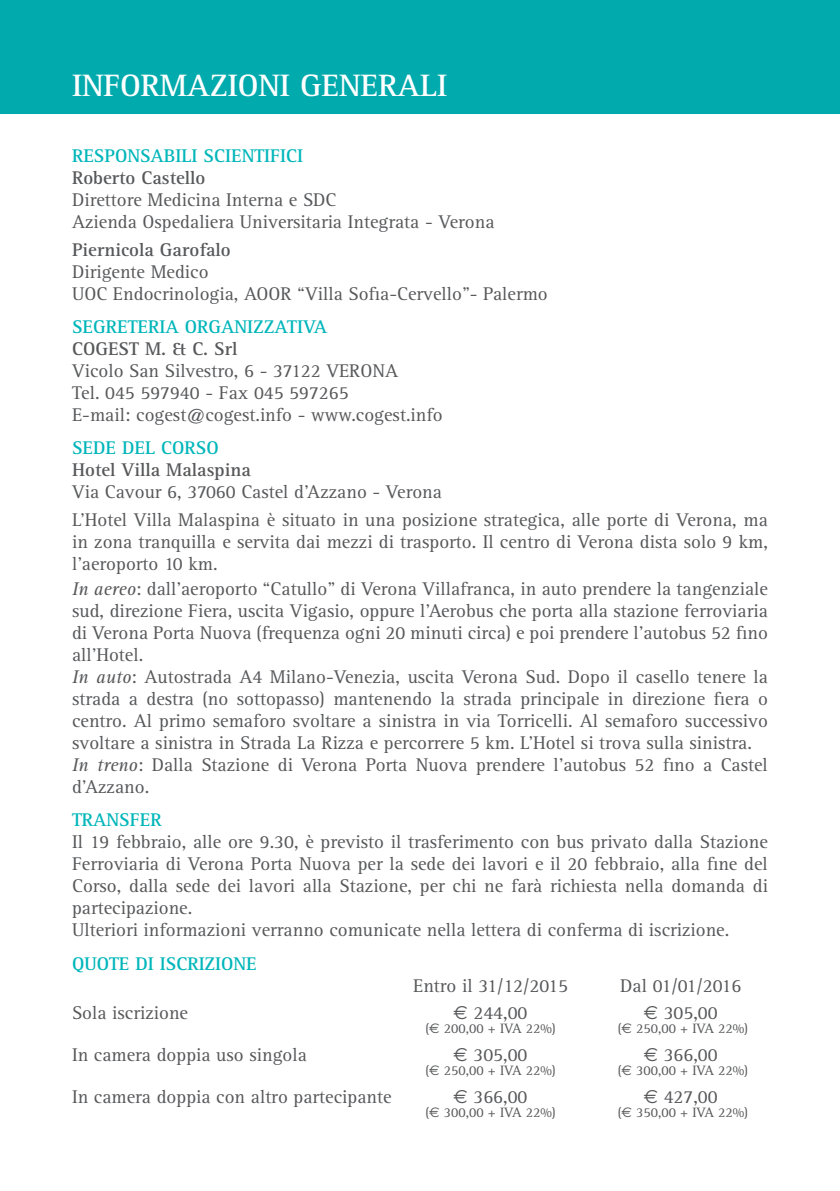
<style>
.page{position:relative;width:840px;height:1191px;background:#fff}
.page>*{position:absolute;margin:0;border:0;box-sizing:border-box;transform-origin:0 0}
.t1{font:700 32px "Rotis Serif";color:#fff}
.t2{font:19px/22px "Rotis Serif";color:#57585a}
.t3{font:700 19px "Rotis Serif";color:#00b6ba}
.t4{font:700 19px "Rotis Serif";color:#57585a}
.t5{font:14px "Rotis Serif";color:#57585a}
.s1{font-style:italic}
.s2{font-family:"Euro Sans"}
</style>
<div class="page">
<div style="left:0;top:0;width:839px;height:113px;background:#00aaad"></div>
<h1 class="t1" style="left:72px;top:67px;width:376px">INFORMAZIONI GENERALI</h1>
<p class="t3" style="left:72px;top:144px;width:232px">RESPONSABILI SCIENTIFICI</p>
<p class="t4" style="left:72px;top:166px;width:135px">Roberto Castello</p>
<p class="t2" style="left:72px;top:189px;width:423px">Direttore Medicina Interna e SDC<br>Azienda Ospedaliera Universitaria Integrata - Verona</p>
<p class="t4" style="left:72px;top:238px;width:160px">Piernicola Garofalo</p>
<p class="t2" style="left:72px;top:261px;width:477px">Dirigente Medico<br>UOC Endocrinologia, AOOR “Villa Sofia-Cervello”- Palermo</p>
<p class="t3" style="left:72px;top:315px;width:257px">SEGRETERIA ORGANIZZATIVA</p>
<p class="t4" style="left:72px;top:337px;width:167px">COGEST M. &amp; C. Srl</p>
<p class="t2" style="left:72px;top:360px;width:372px">Vicolo San Silvestro, 6 - 37122 VERONA<br>Tel. 045 597940 - Fax 045 597265<br>E-mail: cogest@cogest.info - www.cogest.info</p>
<p class="t3" style="left:72px;top:437px;width:148px">SEDE DEL CORSO</p>
<p class="t4" style="left:72px;top:459px;width:180px">Hotel Villa Malaspina</p>
<p class="t2" style="left:72px;top:479px;width:697px;line-height:27.6px">Via Cavour 6, 37060 Castel d’Azzano - Verona<br>L’Hotel Villa Malaspina è situato in una posizione strategica, alle porte di Verona, ma</p>
<p class="t2" style="left:72px;top:531px;width:697px">in zona tranquilla e servita dai mezzi di trasporto. Il centro di Verona dista solo 9 km, l’aeroporto 10 km.</p>
<p class="t2" style="left:72px;top:578px;width:697px"><span class="s1">In aereo</span>: dall’aeroporto “Catullo” di Verona Villafranca, in auto prendere la tangenziale sud, direzione Fiera, uscita Vigasio, oppure l’Aerobus che porta alla stazione ferroviaria di Verona Porta Nuova (frequenza ogni 20 minuti circa) e poi prendere l’autobus 52 fino all’Hotel.<br><span class="s1">In auto</span>: Autostrada A4 Milano-Venezia, uscita Verona Sud. Dopo il casello tenere la strada a destra (no sottopasso) mantenendo la strada principale in direzione fiera o centro. Al primo semaforo svoltare a sinistra in via Torricelli. Al semaforo successivo svoltare a sinistra in Strada La Rizza e percorrere 5 km. L’Hotel si trova sulla sinistra.<br><span class="s1">In treno</span>: Dalla Stazione di Verona Porta Nuova prendere l’autobus 52 fino a Castel d’Azzano.</p>
<p class="t3" style="left:72px;top:809px;width:91px">TRANSFER</p>
<p class="t2" style="left:72px;top:831px;width:697px">Il 19 febbraio, alle ore 9.30, è previsto il trasferimento con bus privato dalla Stazione Ferroviaria di Verona Porta Nuova per la sede dei lavori e il 20 febbraio, alla fine del Corso, dalla sede dei lavori alla Stazione, per chi ne farà richiesta nella domanda di partecipazione.<br>Ulteriori informazioni verranno comunicate nella lettera di conferma di iscrizione.</p>
<p class="t3" style="left:72px;top:952px;width:186px">QUOTE DI ISCRIZIONE</p>
<p class="t2" style="left:413px;top:975px;width:156px">Entro il 31/12/2015</p>
<p class="t2" style="left:620px;top:975px;width:122px">Dal 01/01/2016</p>
<p class="t2" style="left:72px;top:1002px;width:117px">Sola iscrizione</p>
<p class="t2" style="left:453px;top:1002px;width:75px"><span class="s2">E</span> 244,00</p>
<p class="t2" style="left:643px;top:1002px;width:75px"><span class="s2">E</span> 305,00</p>
<p class="t5" style="left:425px;top:1020px;width:132px">(<span class="s2">E</span> 200,00 + IVA 22%)</p>
<p class="t5" style="left:617px;top:1020px;width:132px">(<span class="s2">E</span> 250,00 + IVA 22%)</p>
<p class="t2" style="left:72px;top:1044px;width:236px">In camera doppia uso singola</p>
<p class="t2" style="left:453px;top:1044px;width:75px"><span class="s2">E</span> 305,00</p>
<p class="t2" style="left:643px;top:1044px;width:75px"><span class="s2">E</span> 366,00</p>
<p class="t5" style="left:425px;top:1062px;width:132px">(<span class="s2">E</span> 250,00 + IVA 22%)</p>
<p class="t5" style="left:617px;top:1062px;width:132px">(<span class="s2">E</span> 300,00 + IVA 22%)</p>
<p class="t2" style="left:72px;top:1086px;width:321px">In camera doppia con altro partecipante</p>
<p class="t2" style="left:453px;top:1086px;width:75px"><span class="s2">E</span> 366,00</p>
<p class="t2" style="left:643px;top:1086px;width:75px"><span class="s2">E</span> 427,00</p>
<p class="t5" style="left:425px;top:1104px;width:132px">(<span class="s2">E</span> 300,00 + IVA 22%)</p>
<p class="t5" style="left:617px;top:1104px;width:132px">(<span class="s2">E</span> 350,00 + IVA 22%)</p>
</div>
